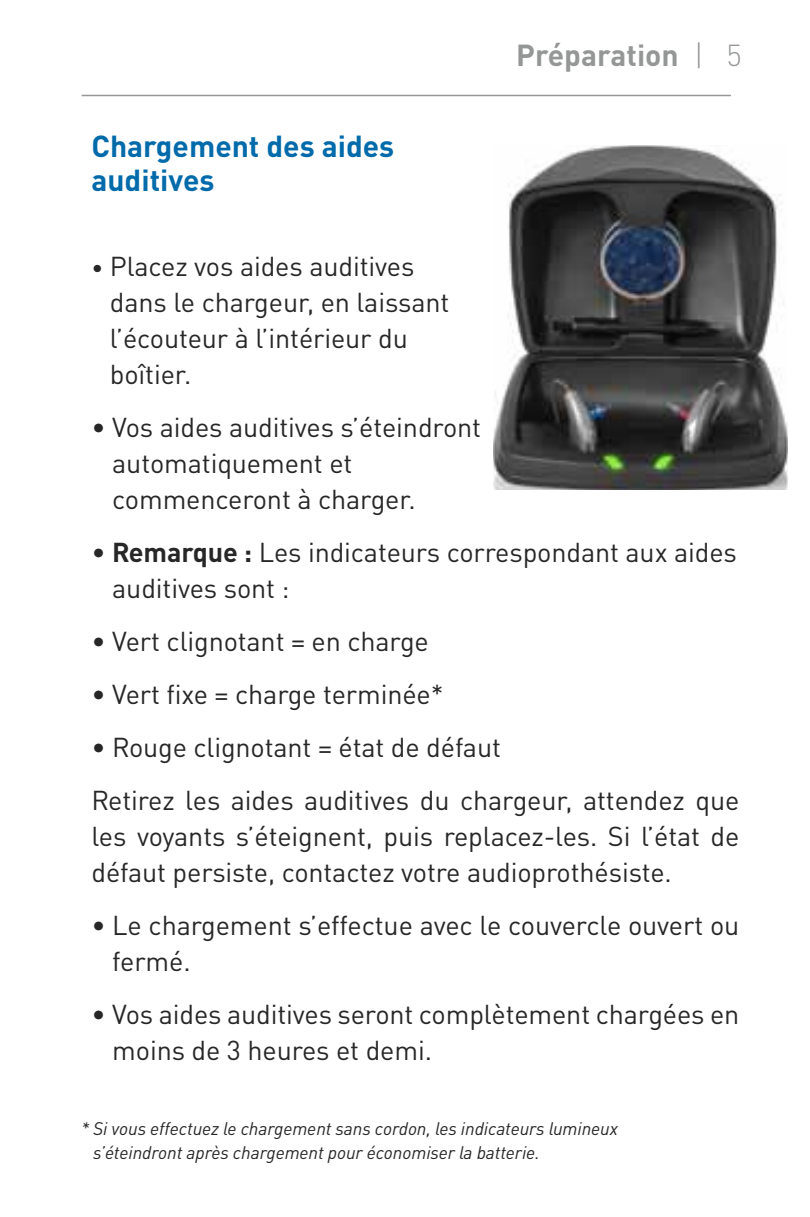
<style>
.page{position:relative;width:810px;height:1217px;background:#fff}
.page>*{position:absolute;margin:0;border:0;box-sizing:border-box;transform-origin:0 0}
.t1{font:700 30px/33.9px "DINOT";color:#006aaa}
.t2{font:700 30px "DINOT";color:#949796}
.t3{font:27px/36px "DINOT";letter-spacing:-.005em;color:#272727}
.t4{font:italic 18px/24px "DINOT";letter-spacing:-.005em;color:#272727}
.s1{font-weight:300}
.s2{font-size:22.5px}
.s3{font-weight:700}
</style>
<div class="page">
<hr style="left:82px;top:95px;width:649px;height:1px;background:#949796">
<img style="left:493px;top:145px;width:294px;height:344px">
<p class="t1" style="left:91px;top:129px;width:304px">Chargement des aides auditives</p>
<p class="t2" style="left:516px;top:36px;width:227px">Préparation <span class="s1">| 5</span></p>
<p class="t3" style="left:110px;top:247px;width:341px;text-indent:-18px"><span class="s2">•</span> Placez vos aides auditives dans le chargeur, en laissant l’écouteur à l’intérieur du boîtier.</p>
<p class="t3" style="left:112px;top:408px;width:370px;text-indent:-21px">• Vos aides auditives s’éteindront automatiquement et commenceront à charger.</p>
<p class="t3" style="left:112px;top:533px;width:626px;text-indent:-21px">• <span class="s3">Remarque :</span> Les indicateurs correspondant aux aides auditives sont :</p>
<p class="t3" style="left:91px;top:622px;width:339px">• Vert clignotant = en charge</p>
<p class="t3" style="left:91px;top:675px;width:354px">• Vert fixe = charge terminée*</p>
<p class="t3" style="left:91px;top:720px;width:650px;line-height:53.1px">• Rouge clignotant = état de défaut<br>Retirez les aides auditives du chargeur, attendez que</p>
<p class="t3" style="left:91px;top:817px;width:650px">les voyants s’éteignent, puis replacez-les. Si l’état de défaut persiste, contactez votre audioprothésiste.</p>
<p class="t3" style="left:112px;top:906px;width:629px;text-indent:-21px">• Le chargement s’effectue avec le couvercle ouvert ou fermé.</p>
<p class="t3" style="left:112px;top:995px;width:629px;text-indent:-21px">• Vos aides auditives seront complètement chargées en moins de 3 heures et demi.</p>
<p class="t4" style="left:93px;top:1115px;width:526px;text-indent:-12px">* Si vous effectuez le chargement sans cordon, les indicateurs lumineux s’éteindront après chargement pour économiser la batterie.</p>
</div>
